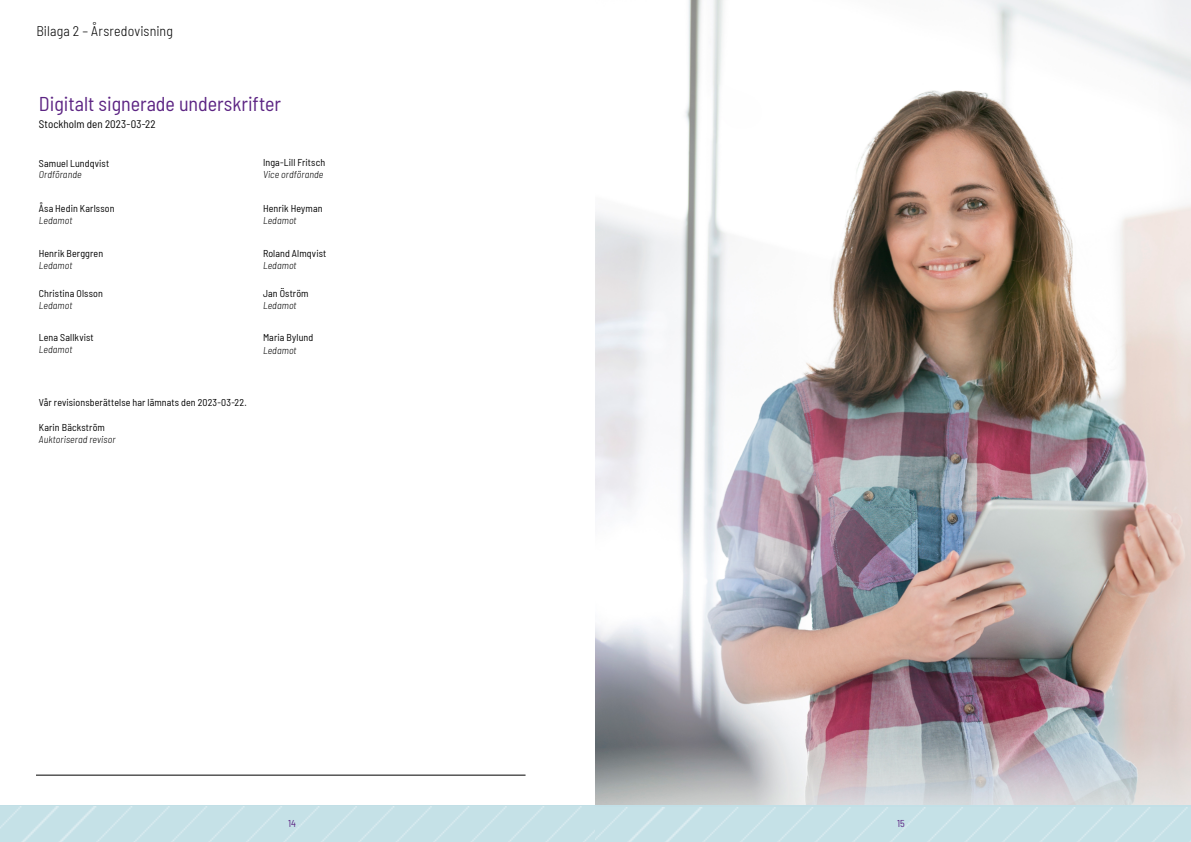
<style>
.page{position:relative;width:1191px;height:842px;background:#fff}
.page>*{position:absolute;margin:0;border:0;box-sizing:border-box;transform-origin:0 0}
.t1{font:semi-condensed 20px "Barlow";color:#5c2483}
.t2{font:300 semi-condensed 14px "Barlow";letter-spacing:.01em;color:#000}
.t3{font:semi-condensed 11px "Barlow";letter-spacing:.005em;color:#000}
.t4{font:semi-condensed 10px "Barlow";letter-spacing:.01em;color:#000}
.t5{font:italic 300 semi-condensed 10px "Barlow";letter-spacing:.01em;color:#000}
.t6{font:semi-condensed 10px "Barlow";color:#5c2483}
</style>
<div class="page">
<img style="left:595px;top:0;width:596px;height:806px">
<div style="left:0;top:806px;width:595px;height:36px;background:#c2dfe6"></div>
<img style="left:0;top:807px;width:595px;height:35px">
<div style="left:595px;top:806px;width:596px;height:36px;background:#c2dfe6"></div>
<hr style="left:36px;top:775px;width:489px;height:1px;background:#000">
<h2 class="t2" style="left:36px;top:21px;width:138px">Bilaga 2 – Årsredovisning</h2>
<h1 class="t1" style="left:39px;top:90px;width:244px">Digitalt signerade underskrifter</h1>
<p class="t3" style="left:39px;top:116px;width:118px">Stockholm den 2023-03-22</p>
<p class="t4" style="left:39px;top:156px;width:72px">Samuel Lundqvist</p>
<p class="t5" style="left:39px;top:167px;width:44px">Ordförande</p>
<p class="t4" style="left:263px;top:155px;width:64px">Inga-Lill Fritsch</p>
<p class="t5" style="left:263px;top:168px;width:62px">Vice ordförande</p>
<p class="t4" style="left:39px;top:201px;width:77px">Åsa Hedin Karlsson</p>
<p class="t5" style="left:39px;top:214px;width:35px">Ledamot</p>
<p class="t4" style="left:263px;top:201px;width:61px">Henrik Heyman</p>
<p class="t5" style="left:263px;top:214px;width:35px">Ledamot</p>
<p class="t4" style="left:39px;top:246px;width:66px">Henrik Berggren</p>
<p class="t5" style="left:39px;top:258px;width:35px">Ledamot</p>
<p class="t4" style="left:263px;top:246px;width:65px">Roland Almqvist</p>
<p class="t5" style="left:263px;top:258px;width:35px">Ledamot</p>
<p class="t4" style="left:39px;top:286px;width:65px">Christina Olsson</p>
<p class="t5" style="left:39px;top:298px;width:35px">Ledamot</p>
<p class="t4" style="left:263px;top:286px;width:47px">Jan Öström</p>
<p class="t5" style="left:263px;top:298px;width:35px">Ledamot</p>
<p class="t4" style="left:39px;top:330px;width:56px">Lena Sallkvist</p>
<p class="t5" style="left:39px;top:342px;width:35px">Ledamot</p>
<p class="t4" style="left:263px;top:330px;width:52px">Maria Bylund</p>
<p class="t5" style="left:263px;top:343px;width:35px">Ledamot</p>
<p class="t4" style="left:39px;top:395px;width:209px">Vår revisionsberättelse har lämnats den 2023-03-22.</p>
<p class="t4" style="left:39px;top:420px;width:68px">Karin Bäckström</p>
<p class="t5" style="left:39px;top:432px;width:78px">Auktoriserad revisor</p>
<p class="t6" style="left:288px;top:817px;width:9px">14</p>
<p class="t6" style="left:897px;top:817px;width:9px">15</p>
</div>
